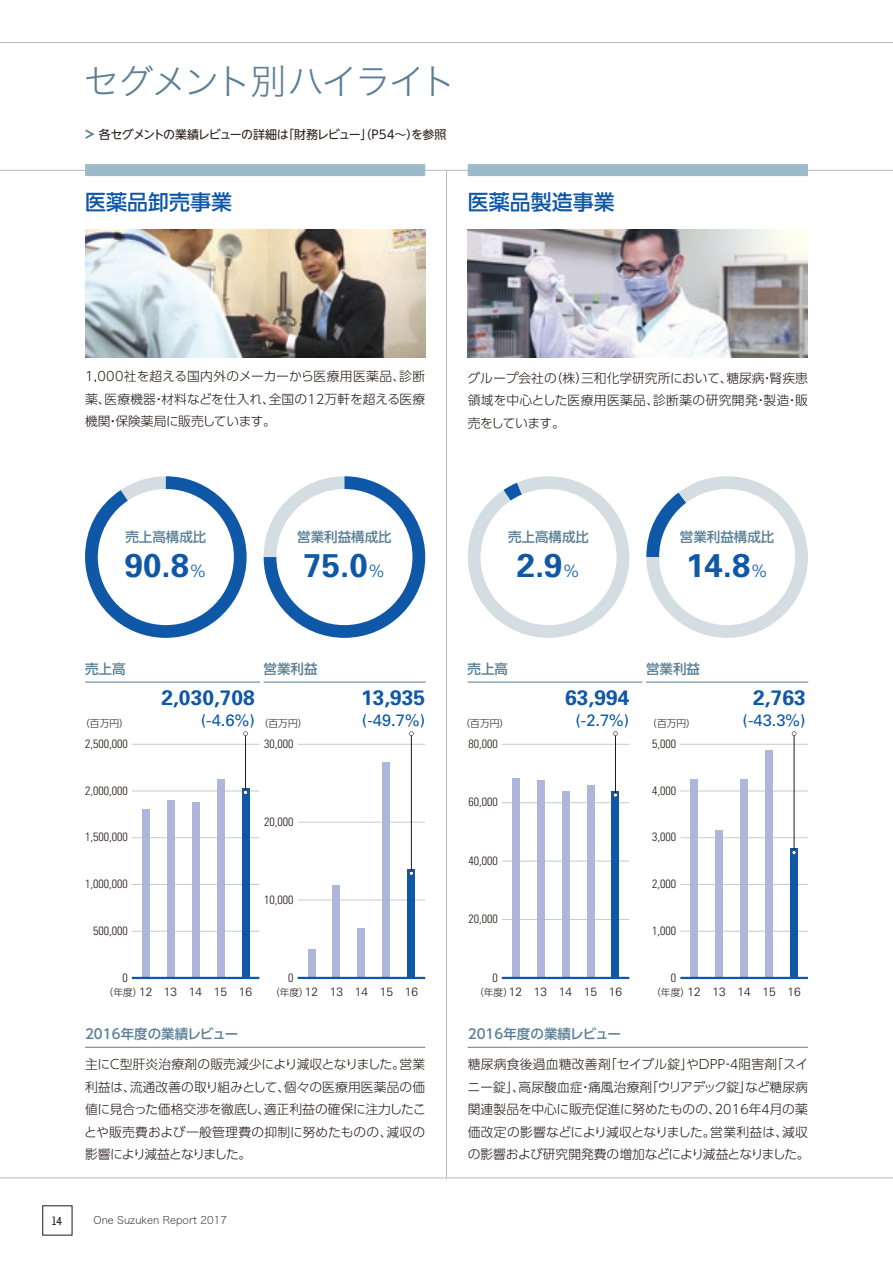
<style>
.page{position:relative;width:893px;height:1263px;background:#fff}
.page>*{position:absolute;margin:0;border:0;box-sizing:border-box;transform-origin:0 0}
.t1{font:36px "Hira Kaku Std W2";letter-spacing:-.06em;color:#5a7f96}
.t2{font:700 33px "Univers";color:#0f58a7}
.t3{font:700 21px "Univers";color:#0f58a7}
.t4{font:500 21px "UD Shin Go Pro";color:#0f58a7}
.t5{font:16.5px "Univers";color:#0f58a7}
.t6{font:500 13.5px "UD Shin Go Pro";color:#5a7f96}
.t7{font:300 12.75px/22.5px "UD Shin Go Pro";color:#231916;text-align:justify}
.t8{font:300 condensed 12px "Univers";color:#231916}
.t9{font:300 12px "Univers";color:#231916}
.t10{font:12px "UD Shin Go NT Pro";letter-spacing:-.065em;color:#231916}
.t11{font:12px "Van Condensed W01";color:#231916}
.t12{font:10.5px "Hira Kaku Std W1";color:#231916}
.t13{font:300 9.75px "UD Shin Go NT Pro";color:#231916}
.t14{font:300 9.75px "UD Shin Go Pro";color:#231916}
.s1{font-weight:800;color:#5a7f96}
.s2{font-weight:300;font-size:17.7px}
.s3{font-family:"UD Shin Go Pro"}
.s4{font-family:"UD Shin Go NT Pro"}
</style>
<div class="page">
<svg style="left:85px;top:476px;width:162px;height:162px"></svg>
<svg style="left:264px;top:476px;width:161px;height:162px"></svg>
<svg style="left:468px;top:476px;width:161px;height:162px"></svg>
<svg style="left:646px;top:476px;width:162px;height:162px"></svg>
<div style="left:98px;top:489px;width:136px;height:136px;background:#fff;border-radius:50%"></div>
<div style="left:276px;top:489px;width:136px;height:136px;background:#fff;border-radius:50%"></div>
<div style="left:480px;top:489px;width:137px;height:136px;background:#fff;border-radius:50%"></div>
<div style="left:659px;top:489px;width:136px;height:136px;background:#fff;border-radius:50%"></div>
<hr style="left:132px;top:931px;width:127px;height:1px;background:#c9cacb">
<hr style="left:132px;top:884px;width:127px;height:1px;background:#c9cacb">
<hr style="left:132px;top:837px;width:127px;height:1px;background:#c9cacb">
<hr style="left:132px;top:791px;width:127px;height:1px;background:#c9cacb">
<hr style="left:132px;top:744px;width:127px;height:1px;background:#c9cacb">
<div style="left:142px;top:810px;width:8px;height:168px;background:#aeb6dc"></div>
<div style="left:167px;top:801px;width:8px;height:177px;background:#aeb6dc"></div>
<div style="left:192px;top:803px;width:8px;height:175px;background:#aeb6dc"></div>
<div style="left:217px;top:779px;width:8px;height:199px;background:#aeb6dc"></div>
<div style="left:242px;top:788px;width:8px;height:190px;background:#0f58a7"></div>
<hr style="left:298px;top:900px;width:127px;height:1px;background:#c9cacb">
<hr style="left:298px;top:822px;width:127px;height:1px;background:#c9cacb">
<hr style="left:298px;top:744px;width:127px;height:1px;background:#c9cacb">
<hr style="left:502px;top:919px;width:127px;height:1px;background:#c9cacb">
<hr style="left:502px;top:861px;width:127px;height:1px;background:#c9cacb">
<hr style="left:502px;top:802px;width:127px;height:1px;background:#c9cacb">
<hr style="left:502px;top:744px;width:127px;height:1px;background:#c9cacb">
<div style="left:512px;top:778px;width:8px;height:200px;background:#aeb6dc"></div>
<div style="left:537px;top:781px;width:8px;height:197px;background:#aeb6dc"></div>
<div style="left:562px;top:792px;width:8px;height:186px;background:#aeb6dc"></div>
<div style="left:586px;top:786px;width:8px;height:192px;background:#aeb6dc"></div>
<div style="left:611px;top:791px;width:8px;height:187px;background:#0f58a7"></div>
<hr style="left:680px;top:931px;width:128px;height:1px;background:#c9cacb">
<hr style="left:680px;top:884px;width:128px;height:1px;background:#c9cacb">
<hr style="left:680px;top:837px;width:128px;height:1px;background:#c9cacb">
<hr style="left:680px;top:791px;width:128px;height:1px;background:#c9cacb">
<hr style="left:680px;top:744px;width:128px;height:1px;background:#c9cacb">
<div style="left:690px;top:780px;width:8px;height:198px;background:#aeb6dc"></div>
<div style="left:715px;top:830px;width:8px;height:148px;background:#aeb6dc"></div>
<div style="left:740px;top:780px;width:8px;height:198px;background:#aeb6dc"></div>
<div style="left:765px;top:750px;width:8px;height:228px;background:#aeb6dc"></div>
<div style="left:790px;top:849px;width:8px;height:129px;background:#0f58a7"></div>
<hr style="left:132px;top:977px;width:127px;height:2px;background:#0f58a7">
<hr style="left:502px;top:977px;width:127px;height:2px;background:#0f58a7">
<hr style="left:680px;top:977px;width:128px;height:2px;background:#0f58a7">
<hr style="left:794px;top:733px;width:1px;height:120px;background:#231916">
<svg style="left:792px;top:850px;width:4px;height:5px"></svg>
<svg style="left:792px;top:731px;width:4px;height:5px"></svg>
<hr style="left:615px;top:733px;width:1px;height:62px;background:#231916">
<svg style="left:613px;top:793px;width:5px;height:4px"></svg>
<svg style="left:613px;top:731px;width:5px;height:5px"></svg>
<hr style="left:245px;top:733px;width:1px;height:59px;background:#231916">
<svg style="left:243px;top:790px;width:5px;height:5px"></svg>
<svg style="left:243px;top:731px;width:5px;height:5px"></svg>
<svg style="left:85px;top:681px;width:341px;height:1px"></svg>
<svg style="left:467px;top:681px;width:341px;height:1px"></svg>
<div style="left:308px;top:950px;width:7px;height:28px;background:#aeb6dc"></div>
<div style="left:332px;top:886px;width:8px;height:92px;background:#aeb6dc"></div>
<div style="left:357px;top:929px;width:8px;height:49px;background:#aeb6dc"></div>
<div style="left:382px;top:762px;width:8px;height:216px;background:#aeb6dc"></div>
<div style="left:407px;top:869px;width:8px;height:109px;background:#0f58a7"></div>
<hr style="left:298px;top:977px;width:127px;height:2px;background:#0f58a7">
<hr style="left:411px;top:733px;width:1px;height:140px;background:#231916">
<svg style="left:409px;top:871px;width:5px;height:5px"></svg>
<svg style="left:409px;top:731px;width:5px;height:5px"></svg>
<hr style="left:0;top:1178px;width:893px;height:1px;background:#b2bbc7">
<hr style="left:0;top:170px;width:893px;height:1px;background:#b2bbc7">
<div style="left:85px;top:164px;width:340px;height:12px;background:#9dbacb"></div>
<div style="left:468px;top:164px;width:340px;height:12px;background:#9dbacb"></div>
<hr style="left:85px;top:1047px;width:340px;height:1px;background:#5a7f96">
<hr style="left:468px;top:1047px;width:340px;height:1px;background:#5a7f96">
<hr style="left:446px;top:170px;width:1px;height:1008px;background:#b2bbc7">
<img style="left:85px;top:230px;width:340px;height:127px">
<img style="left:468px;top:230px;width:340px;height:127px">
<hr style="left:0;top:42px;width:893px;height:1px;background:#b2bbc7">
<h1 class="t1" style="left:84px;top:55px;width:374px">セグメント別ハイライト</h1>
<p class="t10" style="left:85px;top:125px;width:363px"><span class="s1">&gt;</span> 各セグメントの業績レビューの詳細は「財務レビュー」（Ｐ54～）を参照</p>
<h3 class="t4" style="left:85px;top:185px;width:148px">医薬品卸売事業</h3>
<h3 class="t4" style="left:468px;top:185px;width:148px">医薬品製造事業</h3>
<p class="t7" style="left:85px;top:365px;width:342px">1,000社を超える国内外のメーカーから医療用医薬品、診断薬、医療機器・材料などを仕入れ、全国の12万軒を超える医療機関・保険薬局に販売しています。</p>
<p class="t6" style="left:125px;top:526px;width:82px">売上高構成比</p>
<h2 class="t2" style="left:125px;top:546px;width:83px">90.8<span class="s2">%</span></h2>
<p class="t6" style="left:297px;top:526px;width:96px">営業利益構成比</p>
<h2 class="t2" style="left:303px;top:546px;width:83px">75.0<span class="s2">%</span></h2>
<p class="t7" style="left:468px;top:366px;width:342px">グループ会社の（株）三和化学研究所において、糖尿病・腎疾患領域を中心とした医療用医薬品、診断薬の研究開発・製造・販売をしています。</p>
<p class="t6" style="left:508px;top:526px;width:82px">売上高構成比</p>
<h2 class="t2" style="left:517px;top:546px;width:65px">2.9<span class="s2">%</span></h2>
<p class="t6" style="left:680px;top:526px;width:96px">営業利益構成比</p>
<h2 class="t2" style="left:686px;top:546px;width:83px">14.8<span class="s2">%</span></h2>
<p class="t6" style="left:85px;top:657px;width:42px">売上高</p>
<p class="t6" style="left:264px;top:657px;width:55px">営業利益</p>
<p class="t6" style="left:468px;top:657px;width:42px">売上高</p>
<p class="t6" style="left:646px;top:657px;width:55px">営業利益</p>
<p class="t13" style="left:80px;top:716px;width:50px"><span class="s3">（</span>百万円<span class="s3">）</span></p>
<h3 class="t3" style="left:161px;top:684px;width:95px">2,030,708</h3>
<p class="t5" style="left:201px;top:711px;width:56px">(-4.6%)</p>
<h3 class="t3" style="left:361px;top:684px;width:66px">13,935</h3>
<p class="t5" style="left:362px;top:711px;width:65px">(-49.7%)</p>
<h3 class="t3" style="left:565px;top:684px;width:66px">63,994</h3>
<p class="t5" style="left:575px;top:711px;width:56px">(-2.7%)</p>
<p class="t13" style="left:259px;top:716px;width:50px"><span class="s3">（</span>百万円<span class="s3">）</span></p>
<p class="t13" style="left:461px;top:716px;width:50px"><span class="s3">（</span>百万円<span class="s3">）</span></p>
<p class="t13" style="left:647px;top:716px;width:50px"><span class="s3">（</span>百万円<span class="s3">）</span></p>
<p class="t8" style="left:85px;top:736px;width:44px">2,500,000</p>
<p class="t8" style="left:264px;top:736px;width:31px">30,000</p>
<p class="t8" style="left:468px;top:736px;width:31px">80,000</p>
<p class="t8" style="left:652px;top:736px;width:25px">5,000</p>
<p class="t8" style="left:85px;top:783px;width:44px">2,000,000</p>
<p class="t8" style="left:468px;top:795px;width:31px">60,000</p>
<p class="t8" style="left:652px;top:783px;width:25px">4,000</p>
<p class="t8" style="left:264px;top:814px;width:31px">20,000</p>
<p class="t8" style="left:85px;top:830px;width:44px">1,500,000</p>
<p class="t8" style="left:652px;top:830px;width:25px">3,000</p>
<p class="t8" style="left:468px;top:853px;width:31px">40,000</p>
<p class="t8" style="left:85px;top:877px;width:44px">1,000,000</p>
<p class="t8" style="left:652px;top:877px;width:25px">2,000</p>
<p class="t8" style="left:264px;top:892px;width:31px">10,000</p>
<p class="t8" style="left:93px;top:923px;width:36px">500,000</p>
<p class="t8" style="left:468px;top:912px;width:31px">20,000</p>
<p class="t8" style="left:652px;top:923px;width:25px">1,000</p>
<p class="t8" style="left:122px;top:970px;width:7px">0</p>
<p class="t8" style="left:288px;top:970px;width:7px">0</p>
<p class="t8" style="left:492px;top:970px;width:7px">0</p>
<p class="t8" style="left:671px;top:970px;width:7px">0</p>
<h3 class="t3" style="left:753px;top:684px;width:54px">2,763</h3>
<p class="t5" style="left:742px;top:711px;width:65px">(-43.3%)</p>
<p class="t9" style="left:139px;top:985px;width:115px">12 13 14 15 16</p>
<p class="t9" style="left:305px;top:985px;width:115px">12 13 14 15 16</p>
<p class="t9" style="left:509px;top:985px;width:115px">12 13 14 15 16</p>
<p class="t9" style="left:688px;top:985px;width:115px">12 13 14 15 16</p>
<p class="t14" style="left:104px;top:985px;width:40px">（<span class="s4">年度</span>）</p>
<p class="t14" style="left:270px;top:985px;width:40px">（<span class="s4">年度</span>）</p>
<p class="t14" style="left:474px;top:985px;width:40px">（<span class="s4">年度</span>）</p>
<p class="t14" style="left:651px;top:985px;width:40px">（<span class="s4">年度</span>）</p>
<p class="t6" style="left:85px;top:1023px;width:155px">2016年度の業績レビュー</p>
<p class="t7" style="left:84px;top:1053px;width:343px">主にＣ型肝炎治療剤の販売減少により減収となりました。営業利益は、流通改善の取り組みとして、個々の医療用医薬品の価値に見合った価格交渉を徹底し、適正利益の確保に注力したことや販売費および一般管理費の抑制に努めたものの、減収の影響により減益となりました。</p>
<p class="t11" style="left:52px;top:1214px;width:12px">14</p>
<p class="t12" style="left:94px;top:1213px;width:135px">One Suzuken Report 2017</p>
<p class="t6" style="left:468px;top:1023px;width:155px">2016年度の業績レビュー</p>
<p class="t7" style="left:468px;top:1053px;width:343px;text-align:left">糖尿病食後過血糖改善剤「セイブル錠」やＤＰＰ‐４阻害剤「スイニー錠」、高尿酸血症・痛風治療剤「ウリアデック錠」など糖尿病関連製品を中心に販売促進に努めたものの、2016年４月の薬価改定の影響などにより減収となりました。営業利益は、減収の影響および研究開発費の増加などにより減益となりました。</p>
</div>
